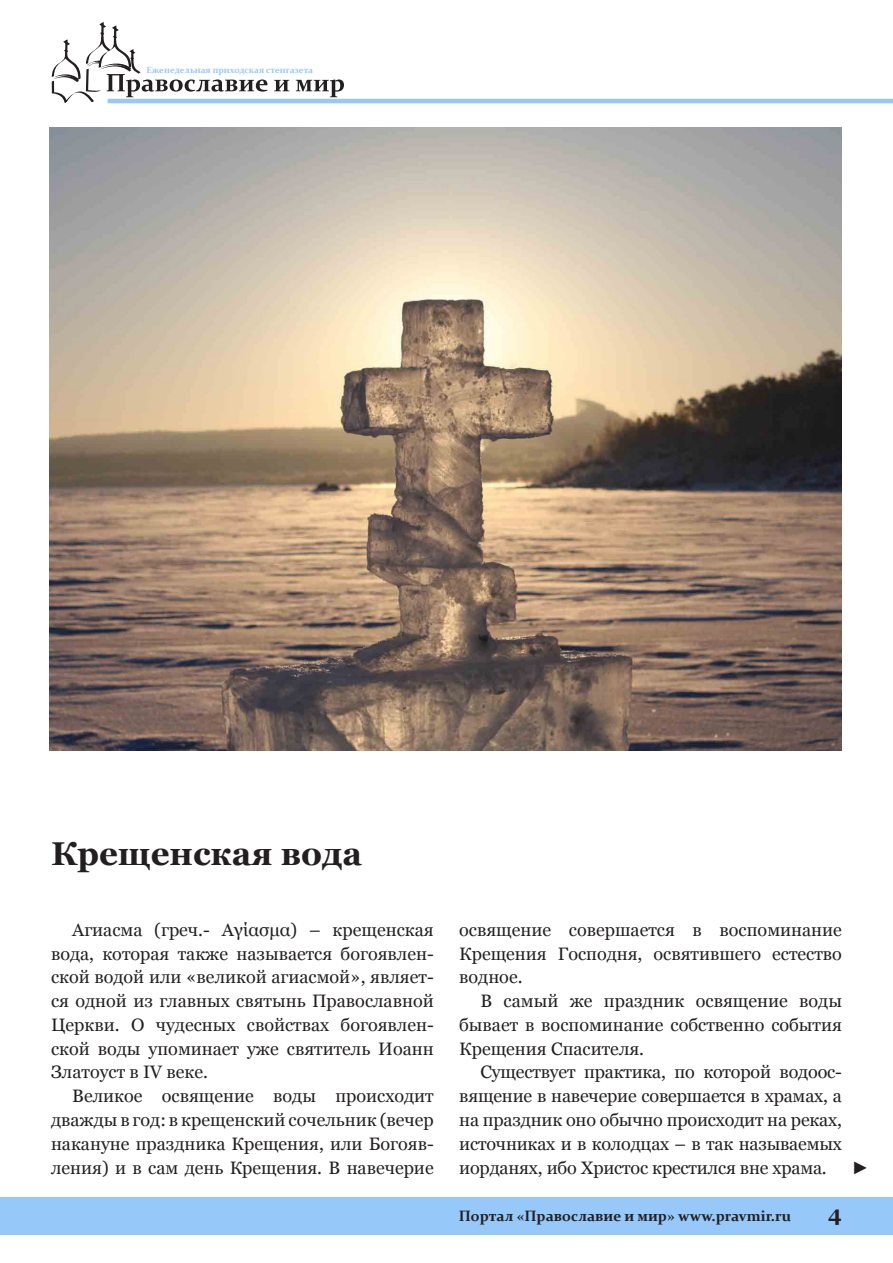
<style>
.page{position:relative;width:893px;height:1263px;background:#fff}
.page>*{position:absolute;margin:0;border:0;box-sizing:border-box;transform-origin:0 0}
.Zagolovok{font:700 33px "Georgia";color:#231f20}
.t1{font:700 21px "Georgia";color:#231f20}
.Text{font:18px/23.7px "Georgia";color:#231f20;text-align:justify}
.Text-2{font:18px "Arial";color:#231f20}
.t2{font:700 15px "Constantia";color:#231f20}
.t3{font:700 9px "Constantia";color:#96c8fa}
</style>
<div class="page">
<svg style="left:52px;top:22px;width:215px;height:81px"></svg>
<svg style="left:274px;top:80px;width:15px;height:11px"></svg>
<svg style="left:296px;top:79px;width:48px;height:18px"></svg>
<hr style="left:108px;top:99px;width:785px;height:4px;background:#96c8fa">
<div style="left:0;top:1197px;width:893px;height:37px;background:#96c8fa"></div>
<img style="left:50px;top:128px;width:792px;height:622px">
<p class="t3" style="left:147px;top:64px;width:168px">Еженедельная приходская стенгазета</p>
<p class="Zagolovok" style="left:51px;top:832px;width:313px">Крещенская вода</p>
<p class="Text" style="left:51px;top:918px;width:384px;text-indent:21px">Агиасма (греч.- Αγίασμα) – крещенская вода, которая также называется богоявлен&shy;ской водой или «великой агиасмой», являет&shy;ся одной из главных святынь Православной Церкви. О чудесных свойствах богоявлен&shy;ской воды упоминает уже святитель Иоанн Златоуст в IV веке.</p>
<p class="Text" style="left:51px;top:1084px;width:384px;text-indent:21px">Великое освящение воды происходит дважды в год: в крещенский сочельник (вечер накануне праздника Крещения, или Богояв&shy;ления) и в сам день Крещения. В навечерие</p>
<p class="Text" style="left:459px;top:918px;width:384px">освящение совершается в воспоминание Крещения Господня, освятившего естество водное.</p>
<p class="Text" style="left:459px;top:989px;width:384px;text-indent:21px">В самый же праздник освящение воды бывает в воспоминание собственно события Крещения Спасителя.</p>
<p class="Text" style="left:459px;top:1061px;width:384px;text-indent:21px">Существует практика, по которой водоос&shy;вящение в навечерие совершается в храмах, а на праздник оно обычно происходит на реках, источниках и в колодцах – в так называемых иорданях, ибо Христос крестился вне храма.</p>
<p class="Text-2" style="left:852px;top:1156px;width:19px">►</p>
<p class="t2" style="left:459px;top:1205px;width:334px">Портал «Православие и мир» www.pravmir.ru</p>
<p class="t1" style="left:828px;top:1200px;width:15px">4</p>
</div>
